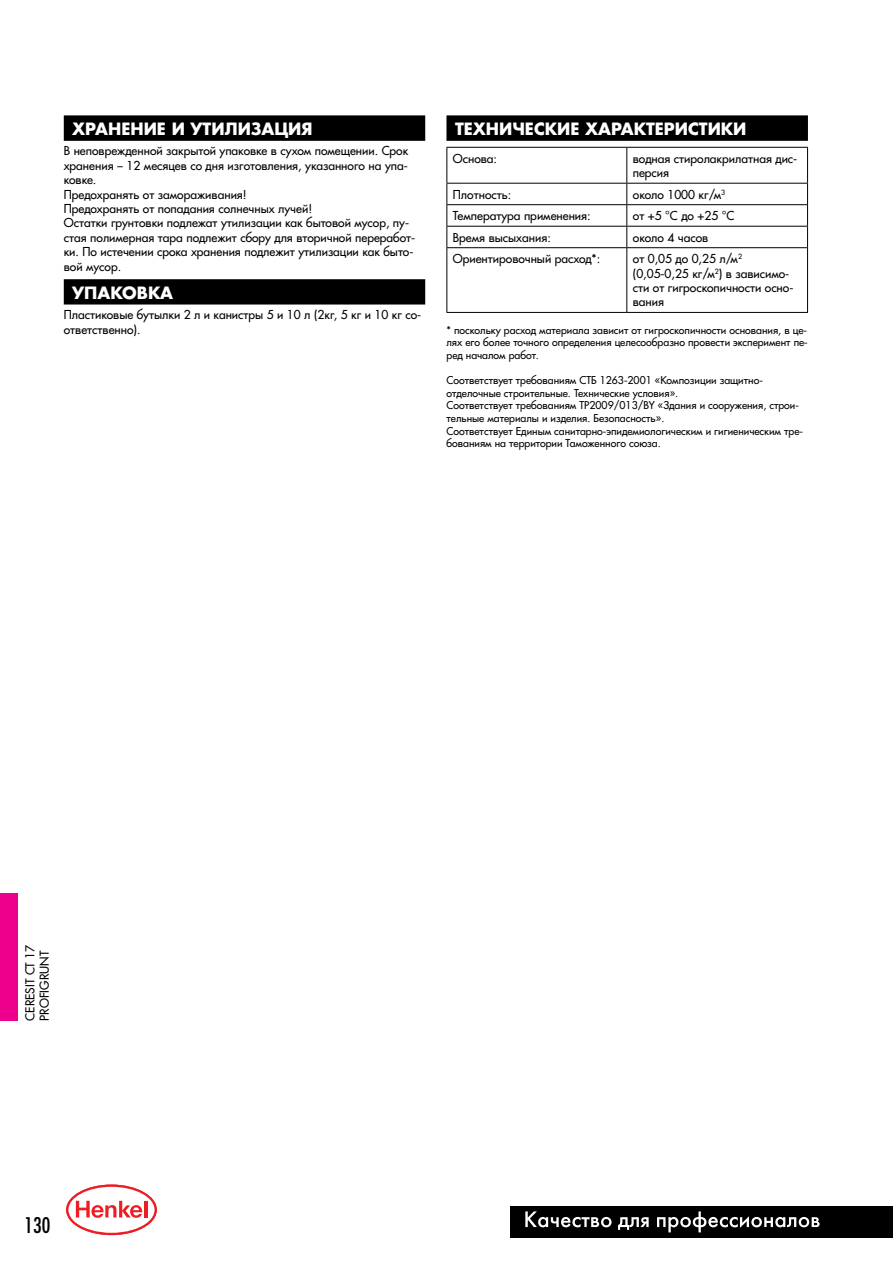
<style>
.page{position:relative;width:893px;height:1263px;background:#fff}
.page>*{position:absolute;margin:0;border:0;box-sizing:border-box;transform-origin:0 0}
.t1{font:21px "Favorit Condensed";color:#000}
.t2{font:700 16.5px "Favorit";color:#fff}
.t3{font:12px/14.4px "Favorit";color:#000}
.t4{font:10.5px/12.6px "Favorit";color:#000;text-align:justify}
</style>
<div class="page">
<div style="left:510px;top:1206px;width:383px;height:31px;background:#000"></div>
<svg style="left:525px;top:1211px;width:87px;height:16px"></svg>
<svg style="left:618px;top:1217px;width:31px;height:13px"></svg>
<svg style="left:657px;top:1211px;width:163px;height:21px"></svg>
<svg style="left:66px;top:1184px;width:91px;height:52px"></svg>
<div style="left:446px;top:115px;width:362px;height:26px;background:#000"></div>
<hr style="left:446px;top:147px;width:181px;height:1px;background:#000">
<hr style="left:446px;top:148px;width:1px;height:35px;background:#000">
<hr style="left:627px;top:147px;width:181px;height:1px;background:#000">
<hr style="left:626px;top:148px;width:1px;height:35px;background:#000">
<hr style="left:807px;top:148px;width:1px;height:35px;background:#000">
<hr style="left:446px;top:183px;width:181px;height:1px;background:#000">
<hr style="left:627px;top:183px;width:181px;height:1px;background:#000">
<hr style="left:446px;top:204px;width:181px;height:1px;background:#000">
<hr style="left:627px;top:204px;width:181px;height:1px;background:#000">
<hr style="left:446px;top:226px;width:181px;height:1px;background:#000">
<svg style="left:446px;top:184px;width:1px;height:63px"></svg>
<hr style="left:627px;top:226px;width:181px;height:1px;background:#000">
<svg style="left:626px;top:184px;width:1px;height:63px"></svg>
<svg style="left:807px;top:184px;width:1px;height:63px"></svg>
<hr style="left:446px;top:247px;width:181px;height:1px;background:#000">
<hr style="left:446px;top:248px;width:1px;height:64px;background:#000">
<hr style="left:627px;top:247px;width:181px;height:1px;background:#000">
<hr style="left:626px;top:248px;width:1px;height:64px;background:#000">
<hr style="left:807px;top:248px;width:1px;height:64px;background:#000">
<hr style="left:446px;top:312px;width:181px;height:1px;background:#000">
<hr style="left:627px;top:312px;width:181px;height:1px;background:#000">
<div style="left:64px;top:115px;width:361px;height:26px;background:#000"></div>
<div style="left:64px;top:279px;width:361px;height:26px;background:#000"></div>
<div style="left:0;top:893px;width:17px;height:127px;background:#ec008c"></div>
<h2 class="t2" style="left:72px;top:117px;width:242px">ХРАНЕНИЕ И УТИЛИЗАЦИЯ</h2>
<p class="t3" style="left:64px;top:144px;width:353px">В неповрежденной закрытой упаковке в сухом помещении. Срок хранения – 12 месяцев со дня изготовления, указанного на упа&shy;ковке.<br>Предохранять от замораживания!<br>Предохранять от попадания солнечных лучей!<br>Остатки грунтовки подлежат утилизации как бытовой мусор, пу&shy;стая полимерная тара подлежит сбору для вторичной переработ&shy;ки. По истечении срока хранения подлежит утилизации как быто&shy;вой мусор.</p>
<h2 class="t2" style="left:72px;top:281px;width:102px">УПАКОВКА</h2>
<p class="t3" style="left:64px;top:307px;width:359px">Пластиковые бутылки 2 л и канистры 5 и 10 л (2кг, 5 кг и 10 кг со&shy;ответственно).</p>
<h2 class="t2" style="left:455px;top:117px;width:293px">ТЕХНИЧЕСКИЕ ХАРАКТЕРИСТИКИ</h2>
<p class="t3" style="left:453px;top:151px;width:46px">Основа:</p>
<p class="t3" style="left:633px;top:151px;width:166px">водная стиролакрилатная дис&shy;персия</p>
<p class="t3" style="left:453px;top:187px;width:60px">Плотность:</p>
<p class="t3" style="left:633px;top:187px;width:94px">около 1000 кг/м<sup>3</sup></p>
<p class="t3" style="left:453px;top:208px;width:139px">Температура применения:</p>
<p class="t3" style="left:633px;top:208px;width:103px">от +5 °С до +25 °С</p>
<p class="t3" style="left:453px;top:230px;width:99px">Время высыхания:</p>
<p class="t3" style="left:633px;top:230px;width:77px">около 4 часов</p>
<p class="t3" style="left:453px;top:251px;width:149px">Ориентировочный расход*:</p>
<p class="t3" style="left:633px;top:251px;width:162px">от 0,05 до 0,25 л/м<sup>2 </sup>(0,05-0,25 кг/м<sup>2</sup>) в зависимо&shy;сти от гигроскопичности осно&shy;вания</p>
<p class="t4" style="left:446px;top:324px;width:363px">* поскольку расход материала зависит от гигроскопичности основания, в це&shy;лях его более точного определения целесообразно провести эксперимент пе&shy;ред началом работ.</p>
<p class="t4" style="left:446px;top:374px;width:358px;text-align:left">Соответствует требованиям СТБ 1263-2001 «Композиции защитно&shy;отделочные строительные. Технические условия».<br>Соответствует требованиям ТР2009/013/BY «Здания и сооружения, строи&shy;тельные материалы и изделия. Безопасность».<br>Соответствует Единым санитарно-эпидемиологическим и гигиеническим тре&shy;бованиям на территории Таможенного союза.</p>
<p class="t3" style="left:23px;top:1020px;width:78px;rotate:-90deg">CERESIT CT 17<br>PROFIGRUNT</p>
<h1 class="t1" style="left:25px;top:1212px;width:27px">130</h1>
</div>
